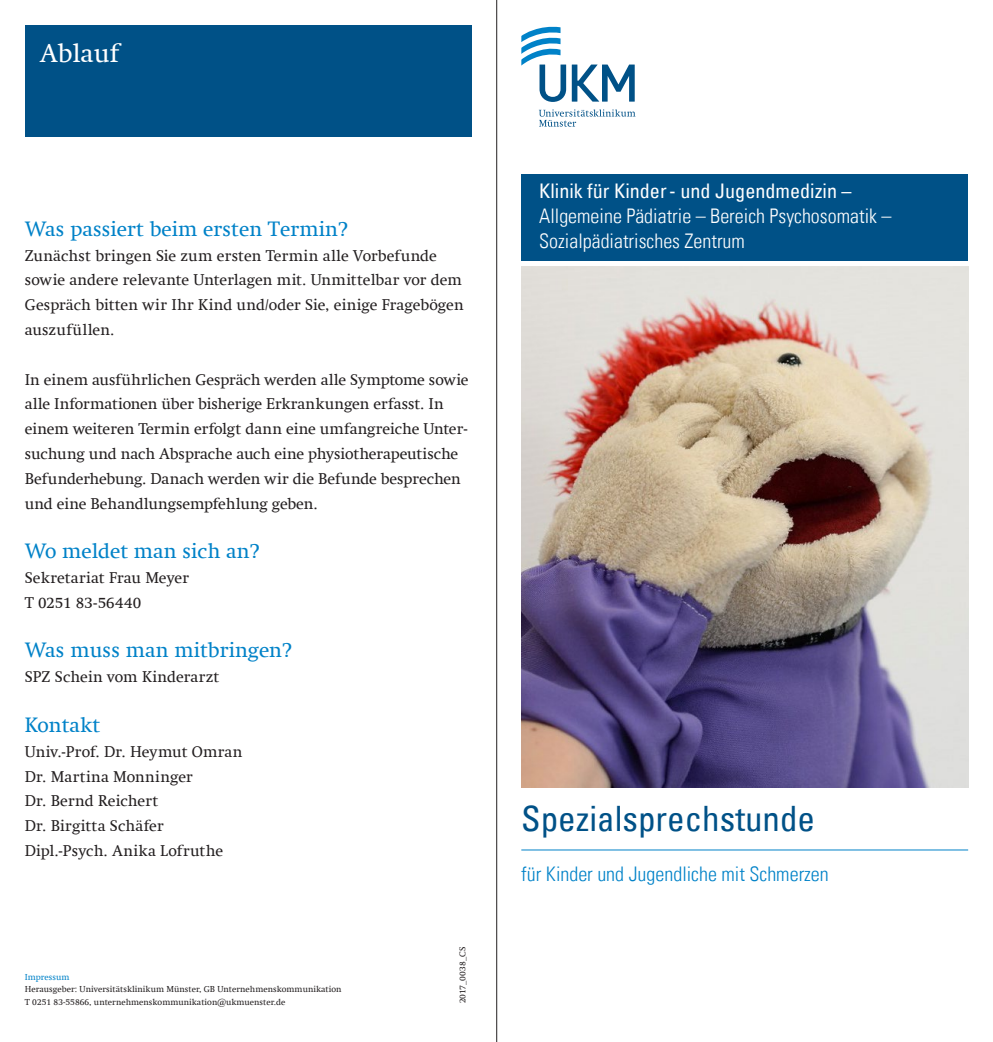
<style>
.page{position:relative;width:993px;height:1042px;background:#fff}
.page>*{position:absolute;margin:0;border:0;box-sizing:border-box;transform-origin:0 0}
.Titel__Haupttitel{font:condensed 35px "Univers Com 57";color:#005187}
.Headline{font:26.25px "Swift Com";color:#fff}
.Fließtext{font:21px "Swift Com";color:#0082c8}
.Fließtext_Med{font:20.12px/24.8px "Univers Com 47 Light Cond";color:#fff}
.Titel__Haupttitel-2{font:20.12px "Univers Com 47 Light Cond";color:#0082c8}
.Fließtext-2{font:15.75px/24.8px "Swift Com";color:#231f20}
.Impressum_Fließtext{font:8.75px "Swift Com";color:#231f20}
.Typo_Fließtext{font:8.75px "Swift Com";letter-spacing:.005em;color:#231f20}
.Imressum_Headline{font:8.75px "Swift Com";color:#0082c8}
.s1{font-family:"Univers Com 57";font-stretch:condensed}
</style>
<div class="page">
<div style="left:25px;top:25px;width:446px;height:111px;background:#005187"></div>
<svg style="left:521px;top:26px;width:113px;height:76px"></svg>
<svg style="left:539px;top:109px;width:96px;height:18px"></svg>
<div style="left:521px;top:174px;width:446px;height:86px;background:#005187"></div>
<img style="left:521px;top:267px;width:446px;height:521px">
<hr style="left:521px;top:849px;width:446px;height:1px;background:#0082c8">
<hr style="left:496px;top:0;width:1px;height:1042px;background:#231f20">
<p class="Headline" style="left:40px;top:38px;width:81px">Ablauf</p>
<p class="Fließtext" style="left:25px;top:216px;width:324px">Was passiert beim ersten Termin?</p>
<p class="Fließtext-2" style="left:25px;top:243px;width:440px">Zunächst bringen Sie zum ersten Termin alle Vorbefunde sowie andere relevante Unterlagen mit. Unmittelbar vor dem Gespräch bitten wir Ihr Kind und/oder Sie, einige Fragebögen auszufüllen.</p>
<p class="Fließtext-2" style="left:25px;top:367px;width:445px">In einem ausführlichen Gespräch werden alle Symptome sowie alle Informationen über bisherige Erkrankungen erfasst. In einem weiteren Termin erfolgt dann eine umfangreiche Unter&shy;suchung und nach Absprache auch eine physiotherapeutische Befunderhebung. Danach werden wir die Befunde besprechen und eine Behandlungsempfehlung geben.</p>
<p class="Fließtext" style="left:25px;top:539px;width:236px">Wo meldet man sich an?</p>
<p class="Fließtext-2" style="left:25px;top:565px;width:166px">Sekretariat Frau Meyer</p>
<p class="Fließtext-2" style="left:25px;top:590px;width:118px">T 0251 83-56440</p>
<p class="Fließtext" style="left:25px;top:638px;width:268px">Was muss man mitbringen?</p>
<p class="Fließtext-2" style="left:25px;top:664px;width:196px">SPZ Schein vom Kinderarzt</p>
<p class="Fließtext" style="left:25px;top:712px;width:77px">Kontakt</p>
<p class="Fließtext-2" style="left:25px;top:739px;width:219px">Univ.-Prof. Dr. Heymut Omran</p>
<p class="Fließtext-2" style="left:25px;top:764px;width:169px">Dr. Martina Monninger</p>
<p class="Fließtext-2" style="left:25px;top:788px;width:135px">Dr. Bernd Reichert</p>
<p class="Fließtext-2" style="left:25px;top:813px;width:140px">Dr. Birgitta Schäfer</p>
<p class="Fließtext-2" style="left:25px;top:838px;width:200px">Dipl.-Psych. Anika Lofruthe</p>
<p class="Imressum_Headline" style="left:25px;top:972px;width:46px">Impressum</p>
<p class="Impressum_Fließtext" style="left:25px;top:984px;width:318px">Herausgeber: Universitätsklinikum Münster, GB Unternehmenskommunikation</p>
<p class="Impressum_Fließtext" style="left:25px;top:996px;width:262px">T 0251 83-55866, unternehmenskommunikation@ukmuenster.de</p>
<p class="Typo_Fließtext" style="left:457px;top:1003px;width:58px;rotate:-90deg">2017_0038_CS</p>
<p class="Fließtext_Med" style="left:539px;top:179px;width:354px"><span class="s1">Klinik für Kinder- und Jugendmedizin –<br></span>Allgemeine Pädiatrie – Bereich Psychosomatik –</p>
<p class="Fließtext_Med" style="left:539px;top:229px;width:207px">Sozialpädiatrisches Zentrum</p>
<p class="Titel__Haupttitel" style="left:521px;top:796px;width:295px">Spezialsprechstunde</p>
<p class="Titel__Haupttitel-2" style="left:521px;top:861px;width:309px">für Kinder und Jugendliche mit Schmerzen</p>
</div>
